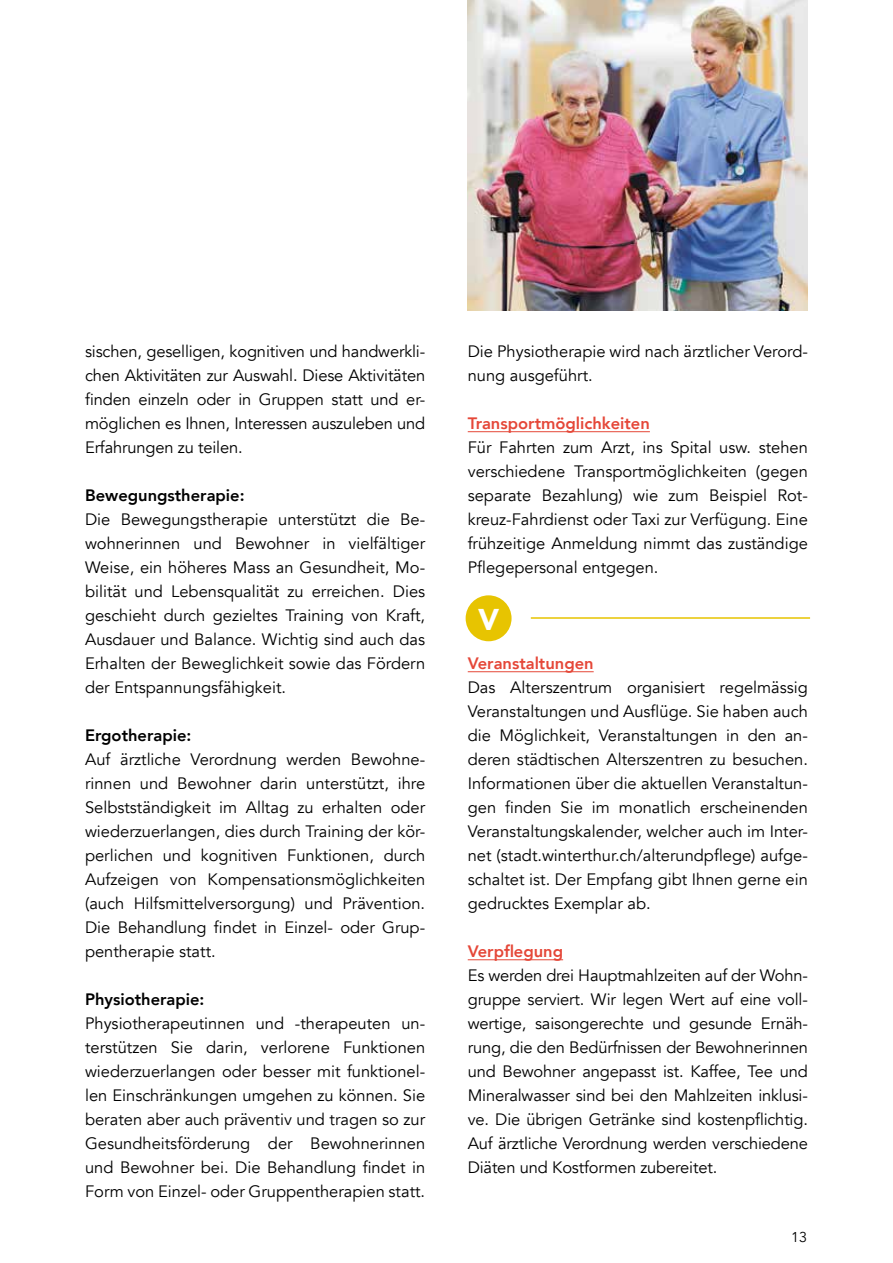
<style>
.page{position:relative;width:893px;height:1263px;background:#fff}
.page>*{position:absolute;margin:0;border:0;box-sizing:border-box;transform-origin:0 0}
.t1{font:900 30px "Avenir";color:#fff}
.t2{font:16.5px/24px "Avenir";color:#000;text-align:justify}
.t3{font:800 16.5px "Avenir";color:#e54738}
.t4{font:800 16.5px "Avenir";color:#000}
.t5{font:14.25px "Avenir";color:#000}
</style>
<div class="page">
<hr style="left:468px;top:431px;width:182px;height:1px;background:#e54738">
<hr style="left:468px;top:671px;width:126px;height:1px;background:#e54738">
<hr style="left:468px;top:959px;width:95px;height:1px;background:#e54738">
<img style="left:468px;top:0;width:340px;height:310px">
<div style="left:466px;top:595px;width:46px;height:46px;background:#e7c401;border-radius:50%"></div>
<hr style="left:531px;top:617px;width:279px;height:2px;background:#e7c401">
<p class="t2" style="left:85px;top:339px;width:342px">sischen, geselligen, kognitiven und handwerkli&shy;chen Aktivitäten zur Auswahl. Diese Aktivitäten finden einzeln oder in Gruppen statt und er&shy;möglichen es Ihnen, Interessen auszuleben und Erfahrungen zu teilen.</p>
<p class="t4" style="left:85px;top:482px;width:161px">Bewegungstherapie:</p>
<p class="t2" style="left:85px;top:507px;width:342px">Die Bewegungstherapie unterstützt die Be&shy;wohnerinnen und Bewohner in vielfältiger Weise, ein höheres Mass an Gesundheit, Mo&shy;bilität und Lebensqualität zu erreichen. Dies geschieht durch gezieltes Training von Kraft, Ausdauer und Balance. Wichtig sind auch das Erhalten der Beweglichkeit sowie das Fördern der Entspannungsfähigkeit.</p>
<p class="t4" style="left:85px;top:722px;width:108px">Ergotherapie:</p>
<p class="t2" style="left:85px;top:747px;width:342px">Auf ärztliche Verordnung werden Bewohne&shy;rinnen und Bewohner darin unterstützt, ihre Selbstständigkeit im Alltag zu erhalten oder wiederzuerlangen, dies durch Training der kör&shy;perlichen und kognitiven Funktionen, durch Aufzeigen von Kompensationsmöglichkeiten (auch Hilfsmittelversorgung) und Prävention.<br>Die Behandlung findet in Einzel- oder Grup&shy;pentherapie statt.</p>
<p class="t4" style="left:85px;top:986px;width:121px">Physiotherapie:</p>
<p class="t2" style="left:85px;top:1011px;width:342px">Physiotherapeutinnen und -therapeuten un&shy;terstützen Sie darin, verlorene Funktionen wiederzuerlangen oder besser mit funktionel&shy;len Einschränkungen umgehen zu können. Sie beraten aber auch präventiv und tragen so zur Gesundheitsförderung der Bewohnerinnen und Bewohner bei. Die Behandlung findet in Form von Einzel- oder Gruppentherapien statt.</p>
<p class="t2" style="left:468px;top:339px;width:342px">Die Physiotherapie wird nach ärztlicher Verord&shy;nung ausgeführt.</p>
<p class="t3" style="left:468px;top:410px;width:184px">Transportmöglichkeiten</p>
<p class="t2" style="left:468px;top:435px;width:342px">Für Fahrten zum Arzt, ins Spital usw. stehen verschiedene Transportmöglichkeiten (gegen separate Bezahlung) wie zum Beispiel Rot&shy;kreuz-Fahrdienst oder Taxi zur Verfügung. Eine frühzeitige Anmeldung nimmt das zuständige Pflegepersonal entgegen.</p>
<h1 class="t1" style="left:478px;top:593px;width:23px">V</h1>
<p class="t3" style="left:468px;top:650px;width:127px">Veranstaltungen</p>
<p class="t2" style="left:468px;top:675px;width:342px">Das Alterszentrum organisiert regelmässig Veranstaltungen und Ausflüge. Sie haben auch die Möglichkeit, Veranstaltungen in den an&shy;deren städtischen Alterszentren zu besuchen.<br>Informationen über die aktuellen Veranstaltun&shy;gen finden Sie im monatlich erscheinenden Veranstaltungskalender, welcher auch im Inter&shy;net (stadt.winterthur.ch/alterundpflege) aufge&shy;schaltet ist. Der Empfang gibt Ihnen gerne ein gedrucktes Exemplar ab.</p>
<p class="t3" style="left:468px;top:938px;width:97px">Verpflegung</p>
<p class="t2" style="left:468px;top:963px;width:342px">Es werden drei Hauptmahlzeiten auf der Wohn&shy;gruppe serviert. Wir legen Wert auf eine voll&shy;wertige, saisongerechte und gesunde Ernäh&shy;rung, die den Bedürfnissen der Bewohnerinnen und Bewohner angepasst ist. Kaffee, Tee und Mineralwasser sind bei den Mahlzeiten inklusi&shy;ve. Die übrigen Getränke sind kostenpflichtig.<br>Auf ärztliche Verordnung werden verschiedene Diäten und Kostformen zubereitet.</p>
<p class="t5" style="left:791px;top:1228px;width:17px">13</p>
</div>
